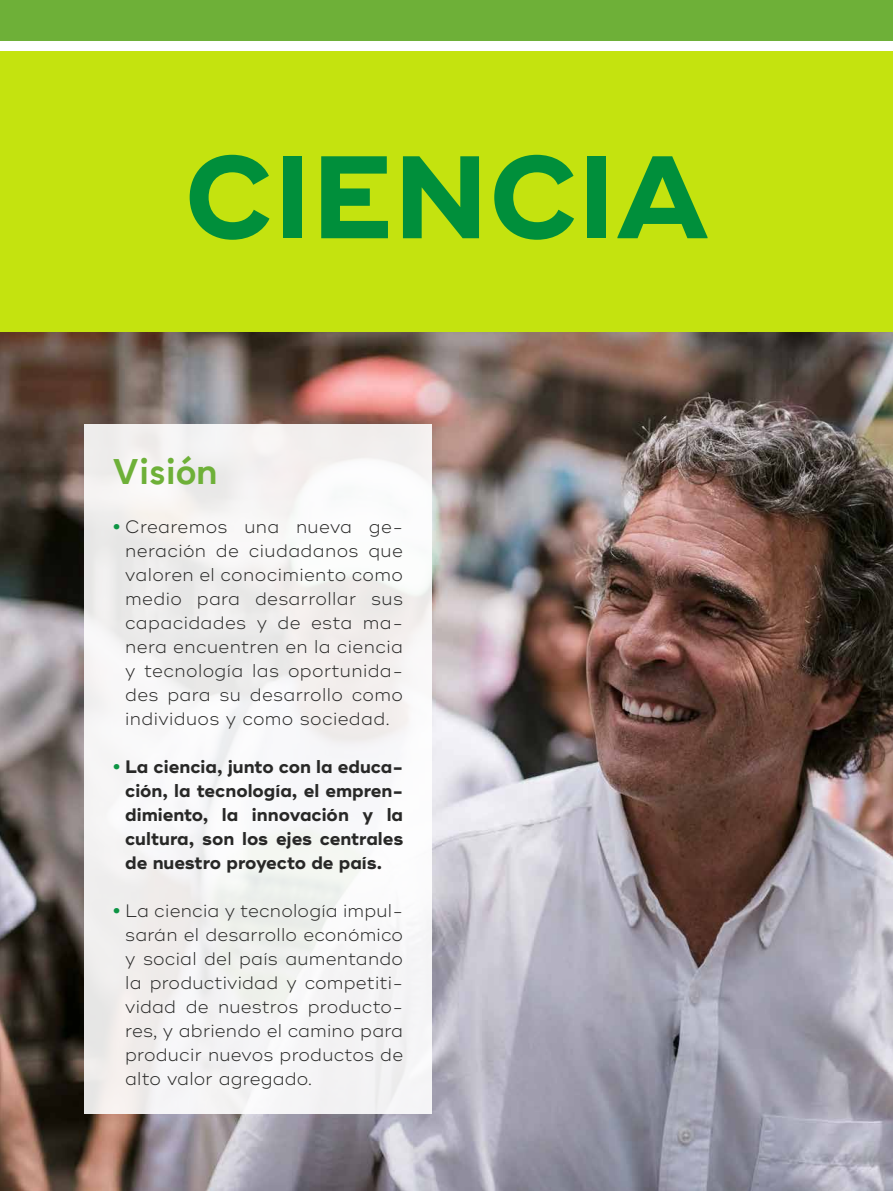
<style>
.page{position:relative;width:893px;height:1191px;background:#fff}
.page>*{position:absolute;margin:0;border:0;box-sizing:border-box;transform-origin:0 0}
.t1{font:700 117px "Ridley Grotesk";color:#008f3b}
.t2{font:700 42px "Quinoa";color:#6eb038}
.t3{font:300 18px/24px "Ridley Grotesk";letter-spacing:.01em;color:#282827;text-align:justify}
.t4{font:700 18px/24px "Ridley Grotesk";color:#282827;text-align:justify}
.s1{font-weight:900;color:#0d9444}
</style>
<div class="page">
<img style="left:0;top:332px;width:893px;height:859px">
<div style="left:84px;top:424px;width:347px;height:689px;background:#f4f3f3"></div>
<div style="left:0;top:51px;width:893px;height:281px;background:#c4e30f"></div>
<div style="left:0;top:0;width:893px;height:40px;background:#6eb038"></div>
<h1 class="t1" style="left:184px;top:127px;width:526px">CIENCIA</h1>
<h2 class="t2" style="left:112px;top:445px;width:107px">Visión</h2>
<p class="t3" style="left:125px;top:514px;width:279px;text-indent:-13px"><span class="s1">•</span> Crearemos una nueva ge&shy;neración de ciudadanos que valoren el conocimiento como medio para desarrollar sus capacidades y de esta ma&shy;nera encuentren en la ciencia y tecnología las oportunida&shy;des para su desarrollo como individuos y como sociedad.</p>
<p class="t4" style="left:125px;top:754px;width:280px;text-indent:-13px"><span class="s1">•</span> La ciencia, junto con la educa&shy;ción, la tecnología, el empren&shy;dimiento, la innovación y la cultura, son los ejes centrales de nuestro proyecto de país.</p>
<p class="t3" style="left:125px;top:898px;width:279px;text-indent:-13px"><span class="s1">•</span> La ciencia y tecnología impul&shy;sarán el desarrollo económico y social del país aumentando la productividad y competiti&shy;vidad de nuestros producto&shy;res, y abriendo el camino para producir nuevos productos de alto valor agregado.</p>
</div>
